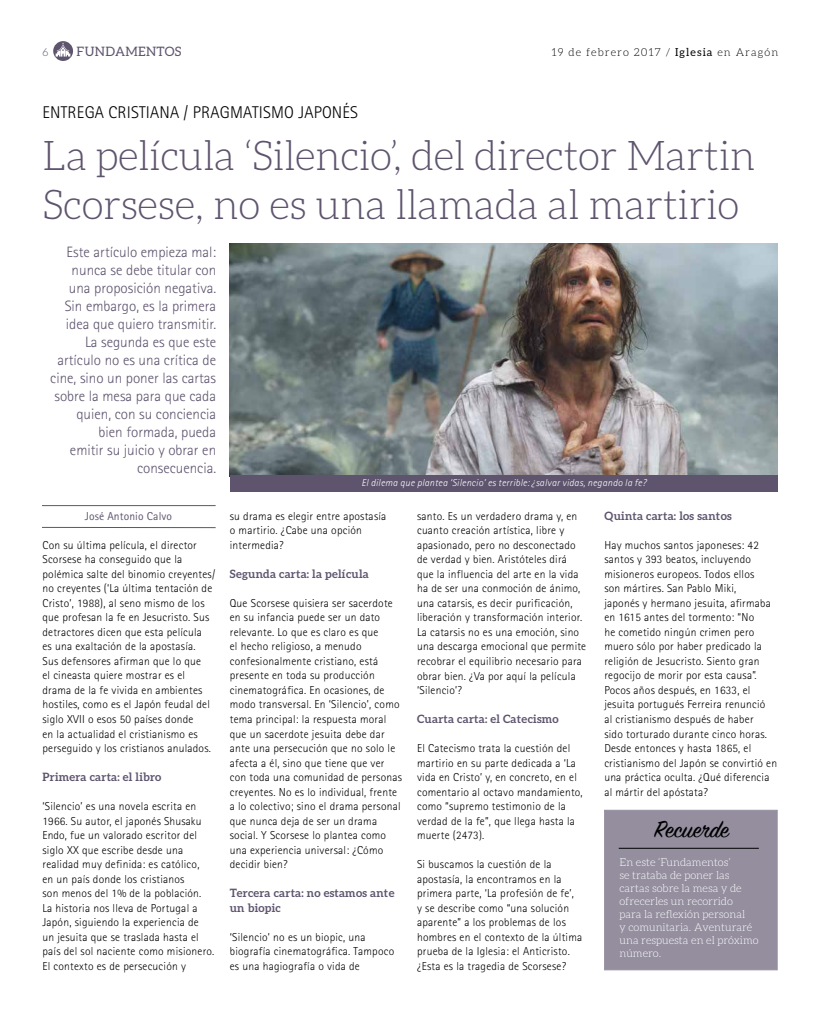
<style>
.page{position:relative;width:820px;height:1021px;background:#fff}
.page>*{position:absolute;margin:0;border:0;box-sizing:border-box;transform-origin:0 0}
.t1{font:300 41px/49.2px "Aleo";letter-spacing:-.01em;color:#5e546e}
.t2{font:26px "Sign Painter House Script";letter-spacing:.01em;color:#000}
.t3{font:300 17px "Rotis Sans Serif";letter-spacing:.01em;color:#000}
.t4{font:300 15px/18px "Rotis Sans Serif";color:#5e546e;text-align:right}
.t5{font:13px "Aleo";letter-spacing:.025em;color:#5e546e}
.t6{font:300 11.5px/14.5px "Rotis Sans Serif";letter-spacing:.02em;color:#000}
.t7{font:700 11.5px/14.5px "Aleo";letter-spacing:.02em;color:#5e546e}
.t8{font:11.5px "Rotis Sans Serif";letter-spacing:.01em;color:#5e546e}
.t9{font:300 11px/13px "Aleo";color:#fff}
.t10{font:300 11px "Aleo";letter-spacing:.1em;color:#000}
.t11{font:300 11px "Aleo";color:#5e546e}
.t12{font:italic 300 10px "Rotis Sans Serif";letter-spacing:.025em;color:#fff}
.s1{font-weight:400}
</style>
<div class="page">
<svg style="left:53px;top:41px;width:20px;height:20px"></svg>
<img style="left:230px;top:243px;width:547px;height:232px">
<div style="left:230px;top:475px;width:547px;height:16px;background:#5e546e"></div>
<hr style="left:42px;top:505px;width:173px;height:1px;background:#5e546e">
<hr style="left:42px;top:527px;width:173px;height:1px;background:#5e546e">
<div style="left:604px;top:810px;width:173px;height:160px;background:#948e9f"></div>
<hr style="left:618px;top:848px;width:140px;height:1px;background:#000">
<p class="t11" style="left:43px;top:46px;width:7px">6</p>
<p class="t5" style="left:77px;top:44px;width:106px">FUNDAMENTOS</p>
<p class="t10" style="left:551px;top:46px;width:228px">19 de febrero 2017 / <span class="s1">Iglesia</span> en Aragón</p>
<h3 class="t3" style="left:43px;top:102px;width:317px">ENTREGA CRISTIANA / PRAGMATISMO JAPONÉS</h3>
<h1 class="t1" style="left:43px;top:130px;width:714px">La película ‘Silencio’, del director Martin<br>Scorsese, no es una llamada al martirio</h1>
<p class="t4" style="left:50px;top:243px;width:167px">Este artículo empieza mal: nunca se debe titular con una proposición negativa.<br>Sin embargo, es la primera idea que quiero transmitir.<br>La segunda es que este artículo no es una crítica de cine, sino un poner las cartas sobre la mesa para que cada quien, con su conciencia bien formada, pueda<br>emitir su juicio y obrar en consecuencia.</p>
<p class="t8" style="left:85px;top:509px;width:89px">José Antonio Calvo</p>
<p class="t6" style="left:42px;top:537px;width:174px">Con su última película, el director Scorsese ha conseguido que la polémica salte del binomio creyentes/ no creyentes (‘La última tentación de Cristo’, 1988), al seno mismo de los que profesan la fe en Jesucristo. Sus detractores dicen que esta película<br>es una exaltación de la apostasía.<br>Sus defensores afirman que lo que<br>el cineasta quiere mostrar es el drama de la fe vivida en ambientes hostiles, como es el Japón feudal del siglo XVII o esos 50 países donde<br>en la actualidad el cristianismo es perseguido y los cristianos anulados.</p>
<p class="t7" style="left:42px;top:769px;width:120px">Primera carta: el libro</p>
<p class="t6" style="left:42px;top:799px;width:173px">‘Silencio’ es una novela escrita en 1966. Su autor, el japonés Shusaku Endo, fue un valorado escritor del siglo XX que escribe desde una realidad muy definida: es católico,<br>en un país donde los cristianos<br>son menos del 1% de la población.<br>La historia nos lleva de Portugal a Japón, siguiendo la experiencia de<br>un jesuita que se traslada hasta el país del sol naciente como misionero.<br>El contexto es de persecución y</p>
<p class="t12" style="left:361px;top:477px;width:286px">El dilema que plantea ‘Silencio’ es terrible: ¿salvar vidas, negando la fe?</p>
<p class="t6" style="left:230px;top:508px;width:158px">su drama es elegir entre apostasía o martirio. ¿Cabe una opción intermedia?</p>
<p class="t7" style="left:230px;top:566px;width:140px">Segunda carta: la película</p>
<p class="t6" style="left:230px;top:595px;width:174px">Que Scorsese quisiera ser sacerdote en su infancia puede ser un dato relevante. Lo que es claro es que<br>el hecho religioso, a menudo confesionalmente cristiano, está presente en toda su producción cinematográfica. En ocasiones, de modo transversal. En ‘Silencio’, como tema principal: la respuesta moral que un sacerdote jesuita debe dar ante una persecución que no solo le afecta a él, sino que tiene que ver con toda una comunidad de personas creyentes. No es lo individual, frente a lo colectivo; sino el drama personal que nunca deja de ser un drama social. Y Scorsese lo plantea como una experiencia universal: ¿Cómo decidir bien?</p>
<p class="t7" style="left:230px;top:885px;width:166px">Tercera carta: no estamos ante un biopic</p>
<p class="t6" style="left:230px;top:929px;width:166px">‘Silencio’ no es un biopic, una biografía cinematográfica. Tampoco es una hagiografía o vida de</p>
<p class="t6" style="left:417px;top:509px;width:170px">santo. Es un verdadero drama y, en cuanto creación artística, libre y apasionado, pero no desconectado de verdad y bien. Aristóteles dirá que la influencia del arte en la vida ha de ser una conmoción de ánimo, una catarsis, es decir purificación, liberación y transformación interior.<br>La catarsis no es una emoción, sino una descarga emocional que permite recobrar el equilibrio necesario para obrar bien. ¿Va por aquí la película ‘Silencio’?</p>
<p class="t7" style="left:417px;top:711px;width:143px">Cuarta carta: el Catecismo</p>
<p class="t6" style="left:417px;top:741px;width:167px">El Catecismo trata la cuestión del martirio en su parte dedicada a ‘La vida en Cristo’ y, en concreto, en el comentario al octavo mandamiento, como “supremo testimonio de la verdad de la fe”, que llega hasta la muerte (2473).</p>
<p class="t6" style="left:417px;top:857px;width:166px">Si buscamos la cuestión de la apostasía, la encontramos en la primera parte, ‘La profesión de fe’,<br>y se describe como “una solución aparente” a los problemas de los hombres en el contexto de la última prueba de la Iglesia: el Anticristo. ¿Esta es la tragedia de Scorsese?</p>
<p class="t7" style="left:604px;top:508px;width:129px">Quinta carta: los santos</p>
<p class="t6" style="left:604px;top:537px;width:174px">Hay muchos santos japoneses: 42 santos y 393 beatos, incluyendo misioneros europeos. Todos ellos<br>son mártires. San Pablo Miki,<br>japonés y hermano jesuita, afirmaba en 1615 antes del tormento: “No<br>he cometido ningún crimen pero muero sólo por haber predicado la religión de Jesucristo. Siento gran regocijo de morir por esta causa”.<br>Pocos años después, en 1633, el jesuita portugués Ferreira renunció<br>al cristianismo después de haber<br>sido torturado durante cinco horas.<br>Desde entonces y hasta 1865, el cristianismo del Japón se convirtió en una práctica oculta. ¿Qué diferencia al mártir del apóstata?</p>
<h2 class="t2" style="left:653px;top:813px;width:76px">Recuerde</h2>
<p class="t9" style="left:619px;top:855px;width:141px">En este ‘Fundamentos’<br>se trataba de poner las cartas sobre la mesa y de ofrecerles un recorrido<br>para la reflexión personal<br>y comunitaria. Aventuraré una respuesta en el próximo número.</p>
</div>
